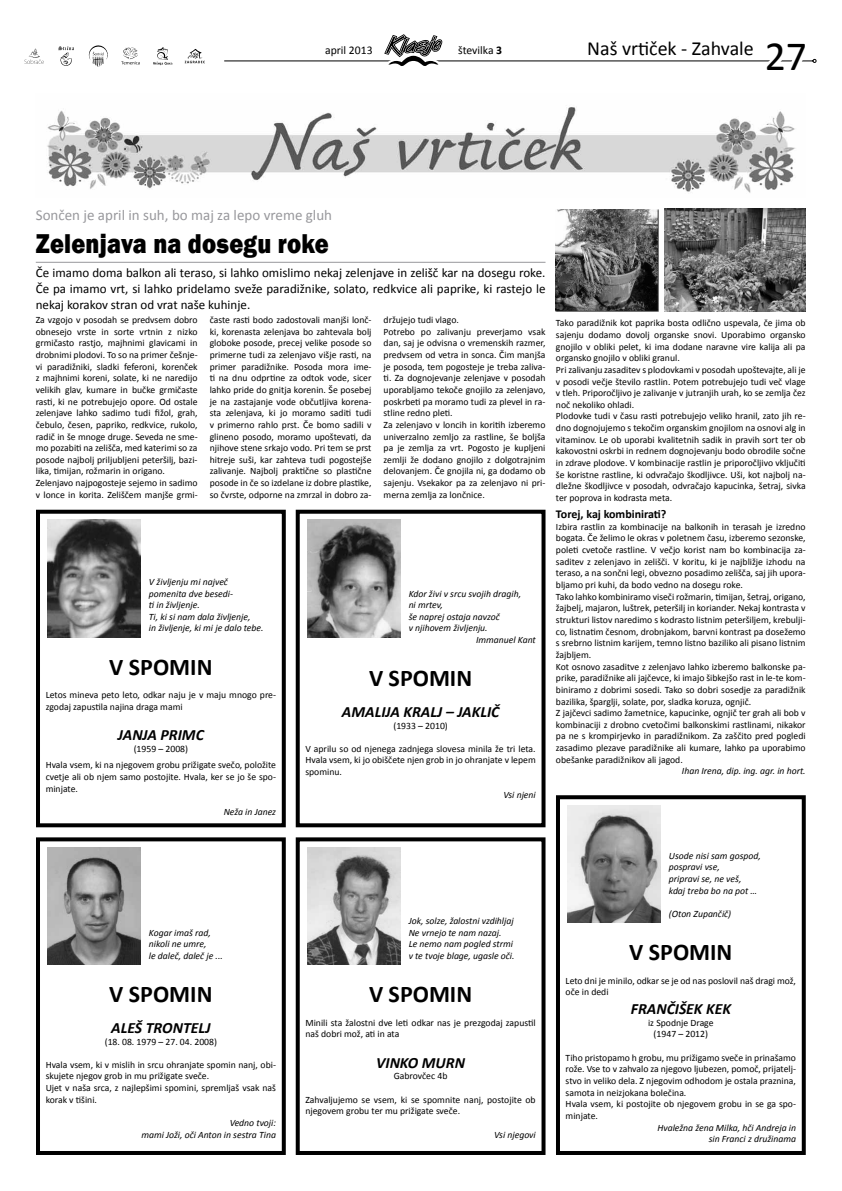
<style>
.page{position:relative;width:842px;height:1191px;background:#fff}
.page>*{position:absolute;margin:0;border:0;box-sizing:border-box;transform-origin:0 0}
.t1{font:41.7px "Calibri";color:#000}
.t2{font:800 28px "Franklin Gothic";letter-spacing:.01em;color:#000;scale:.85 1}
.t3{font:700 24px "Calibri";color:#000}
.t4{font:20px "Calibri";color:#000}
.t5{font:italic 700 15.7px "Calibri";color:#000}
.t6{font:15px "Calibri";color:#98989c}
.t7{font:13px/15.6px "Calibri";color:#000;text-align:justify}
.t8{font:700 12px "Calibri";color:#000}
.t9{font:11.7px "Calibri";color:#000}
.t10{font:9.7px/11.6px "Calibri";color:#000}
.t11{font:italic 9.7px/11.6px "Calibri";color:#000}
.s1{font-weight:700}
</style>
<div class="page">
<svg style="left:24px;top:48px;width:20px;height:16px"></svg>
<svg style="left:58px;top:46px;width:16px;height:20px"></svg>
<svg style="left:153px;top:47px;width:19px;height:18px"></svg>
<svg style="left:88px;top:45px;width:20px;height:22px"></svg>
<svg style="left:185px;top:49px;width:20px;height:14px"></svg>
<svg style="left:121px;top:47px;width:19px;height:17px"></svg>
<svg style="left:224px;top:34px;width:592px;height:32px"></svg>
<img style="left:47px;top:107px;width:749px;height:86px">
<hr style="left:36px;top:262px;width:509px;height:1px;background:#98989c">
<div style="left:36px;top:837px;width:250px;height:318px;border:4px solid #000"></div>
<div style="left:296px;top:837px;width:249px;height:318px;border:4px solid #000"></div>
<div style="left:556px;top:795px;width:250px;height:360px;border:4px solid #000"></div>
<div style="left:36px;top:510px;width:250px;height:317px;border:4px solid #000"></div>
<div style="left:296px;top:510px;width:249px;height:317px;border:4px solid #000"></div>
<img style="left:48px;top:847px;width:92px;height:118px">
<img style="left:307px;top:847px;width:93px;height:118px">
<img style="left:568px;top:805px;width:92px;height:117px">
<img style="left:48px;top:520px;width:92px;height:117px">
<img style="left:307px;top:520px;width:93px;height:117px">
<img style="left:556px;top:209px;width:102px;height:102px">
<img style="left:664px;top:209px;width:142px;height:103px">
<p class="t9" style="left:325px;top:43px;width:49px">april 2013</p>
<p class="t9" style="left:458px;top:43px;width:45px">številka <span class="s1">3</span></p>
<h3 class="t4" style="left:587px;top:36px;width:168px">Naš vrtiček - Zahvale</h3>
<h1 class="t1" style="left:765px;top:30px;width:44px">27</h1>
<h3 class="t6" style="left:36px;top:205px;width:298px">Sončen je april in suh, bo maj za lepo vreme gluh</h3>
<h2 class="t2" style="left:36px;top:226px;width:346px">Zelenjava na dosegu roke</h2>
<h3 class="t7" style="left:36px;top:265px;width:511px">Če imamo doma balkon ali teraso, si lahko omislimo nekaj zelenjave in zelišč kar na dosegu roke.<br>Če pa imamo vrt, si lahko pridelamo sveže paradižnike, solato, redkvice ali paprike, ki rastejo le nekaj korakov stran od vrat naše kuhinje.</h3>
<p class="t10" style="left:36px;top:314px;width:163px">Za vzgojo v posodah se predvsem dobro obnesejo vrste in sorte vrtnin z nizko grmičasto rastjo, majhnimi glavicami in drobnimi plodovi. To so na primer češnje&shy;vi paradižniki, sladki feferoni, korenček z majhnimi koreni, solate, ki ne naredijo velikih glav, kumare in bučke grmičaste rasti, ki ne potrebujejo opore. Od ostale zelenjave lahko sadimo tudi fižol, grah, čebulo, česen, papriko, redkvice, rukolo, radič in še mnoge druge. Seveda ne sme&shy;mo pozabiti na zelišča, med katerimi so za posode najbolj priljubljeni peteršilj, bazi&shy;lika, timijan, rožmarin in origano.<br>Zelenjavo najpogosteje sejemo in sadimo v lonce in korita. Zeliščem manjše grmi-</p>
<p class="t10" style="left:210px;top:314px;width:163px;text-align:justify">časte rasti bodo zadostovali manjši lonč&shy;ki, korenasta zelenjava bo zahtevala bolj globoke posode, precej velike posode so primerne tudi za zelenjavo višje rasti, na primer paradižnike. Posoda mora ime&shy;ti na dnu odprtine za odtok vode, sicer lahko pride do gnitja korenin. Še posebej je na zastajanje vode občutljiva korena&shy;sta zelenjava, ki jo moramo saditi tudi v primerno rahlo prst. Če bomo sadili v glineno posodo, moramo upoštevati, da njihove stene srkajo vodo. Pri tem se prst hitreje suši, kar zahteva tudi pogostejše zalivanje. Najbolj praktične so plastične posode in če so izdelane iz dobre plastike, so čvrste, odporne na zmrzal in dobro za-</p>
<p class="t10" style="left:384px;top:314px;width:163px">držujejo tudi vlago.<br>Potrebo po zalivanju preverjamo vsak dan, saj je odvisna o vremenskih razmer, predvsem od vetra in sonca. Čim manjša je posoda, tem pogosteje je treba zaliva&shy;ti. Za dognojevanje zelenjave v posodah uporabljamo tekoče gnojilo za zelenjavo, poskrbeti pa moramo tudi za plevel in ra&shy;stline redno pleti.<br>Za zelenjavo v loncih in koritih izberemo univerzalno zemljo za rastline, še boljša pa je zemlja za vrt. Pogosto je kupljeni zemlji že dodano gnojilo z dolgotrajnim delovanjem. Če gnojila ni, ga dodamo ob sajenju. Vsekakor pa za zelenjavo ni pri&shy;merna zemlja za lončnice.</p>
<p class="t11" style="left:149px;top:575px;width:116px">V življenju mi največ pomenita dve besedi-<br>ti in življenje.<br>Ti, ki si nam dala življenje,<br>in življenje, ki mi je dalo tebe.</p>
<h3 class="t3" style="left:109px;top:651px;width:105px">V SPOMIN</h3>
<p class="t10" style="left:46px;top:689px;width:232px">Letos mineva peto leto, odkar naju je v maju mnogo pre&shy;zgodaj zapustila najina draga mami</p>
<h3 class="t5" style="left:118px;top:725px;width:87px">JANJA PRIMC</h3>
<p class="t10" style="left:46px;top:740px;width:232px;line-height:16.4px;text-align:center">(1959 – 2008)<br>Hvala vsem, ki na njegovem grobu prižigate svečo, položite</p>
<p class="t10" style="left:46px;top:771px;width:232px">cvetje ali ob njem samo postojite. Hvala, ker se jo še spo&shy;minjate.</p>
<p class="t11" style="left:224px;top:805px;width:54px">Neža in Janez</p>
<p class="t11" style="left:409px;top:587px;width:114px">Kdor živi v srcu svojih dragih,</p>
<p class="t11" style="left:409px;top:599px;width:36px">ni mrtev,</p>
<p class="t11" style="left:409px;top:610px;width:93px">še naprej ostaja navzoč</p>
<p class="t11" style="left:409px;top:622px;width:81px">v njihovem življenju.</p>
<p class="t11" style="left:476px;top:633px;width:61px">Immanuel Kant</p>
<h3 class="t3" style="left:369px;top:663px;width:105px">V SPOMIN</h3>
<h3 class="t5" style="left:342px;top:701px;width:159px">AMALIJA KRALJ – JAKLIČ</h3>
<p class="t10" style="left:393px;top:719px;width:56px">(1933 – 2010)</p>
<p class="t10" style="left:305px;top:743px;width:232px;text-align:justify">V aprilu so od njenega zadnjega slovesa minila že tri leta.<br>Hvala vsem, ki jo obiščete njen grob in jo ohranjate v lepem spominu.</p>
<p class="t11" style="left:503px;top:789px;width:34px">Vsi njeni</p>
<p class="t10" style="left:556px;top:317px;width:251px">Tako paradižnik kot paprika bosta odlično uspevala, če jima ob sajenju dodamo dovolj organske snovi. Uporabimo organsko gnojilo v obliki pelet, ki ima dodane naravne vire kalija ali pa organsko gnojilo v obliki granul.<br>Pri zalivanju zasaditev s plodovkami v posodah upoštevajte, ali je v posodi večje število rastlin. Potem potrebujejo tudi več vlage v tleh. Priporočljivo je zalivanje v jutranjih urah, ko se zemlja čez noč nekoliko ohladi.<br>Plodovke tudi v času rasti potrebujejo veliko hranil, zato jih re&shy;dno dognojujemo s tekočim organskim gnojilom na osnovi alg in vitaminov. Le ob uporabi kvalitetnih sadik in pravih sort ter ob kakovostni oskrbi in rednem dognojevanju bodo obrodile sočne in zdrave plodove. V kombinacije rastlin je priporočljivo vključiti še koristne rastline, ki odvračajo škodljivce. Uši, kot najbolj na&shy;dležne škodljivce v posodah, odvračajo kapucinka, šetraj, sivka ter poprova in kodrasta meta.</p>
<p class="t8" style="left:556px;top:506px;width:112px">Torej, kaj kombinirati?</p>
<p class="t10" style="left:556px;top:521px;width:251px">Izbira rastlin za kombinacije na balkonih in terasah je izredno bogata. Če želimo le okras v poletnem času, izberemo sezonske, poleti cvetoče rastline. V večjo korist nam bo kombinacija za&shy;saditev z zelenjavo in zelišči. V koritu, ki je najbližje izhodu na teraso, a na sončni legi, obvezno posadimo zelišča, saj jih upora&shy;bljamo pri kuhi, da bodo vedno na dosegu roke.<br>Tako lahko kombiniramo viseči rožmarin, timijan, šetraj, origano, žajbelj, majaron, luštrek, peteršilj in koriander. Nekaj kontrasta v strukturi listov naredimo s kodrasto listnim peteršiljem, krebulji&shy;co, listnatim česnom, drobnjakom, barvni kontrast pa dosežemo s srebrno listnim karijem, temno listno baziliko ali pisano listnim žajbljem.<br>Kot osnovo zasaditve z zelenjavo lahko izberemo balkonske pa&shy;prike, paradižnike ali jajčevce, ki imajo šibkejšo rast in le-te kom&shy;biniramo z dobrimi sosedi. Tako so dobri sosedje za paradižnik bazilika, šparglji, solate, por, sladka koruza, ognjič.<br>Z jajčevci sadimo žametnice, kapucinke, ognjič ter grah ali bob v kombinaciji z drobno cvetočimi balkonskimi rastlinami, nikakor pa ne s krompirjevko in paradižnikom. Za zaščito pred pogledi zasadimo plezave paradižnike ali kumare, lahko pa uporabimo obešanke paradižnikov ali jagod.</p>
<p class="t11" style="left:682px;top:765px;width:125px">Ihan Irena, dip. ing. agr. in hort.</p>
<p class="t11" style="left:149px;top:926px;width:76px">Kogar imaš rad, nikoli ne umre,<br>le daleč, daleč je ...</p>
<h3 class="t3" style="left:109px;top:979px;width:105px">V SPOMIN</h3>
<h3 class="t5" style="left:111px;top:1017px;width:101px">ALEŠ TRONTELJ</h3>
<p class="t10" style="left:105px;top:1035px;width:114px">(18. 08. 1979 – 27. 04. 2008)</p>
<p class="t10" style="left:46px;top:1058px;width:232px">Hvala vsem, ki v mislih in srcu ohranjate spomin nanj, obi&shy;skujete njegov grob in mu prižigate sveče.<br>Ujet v naša srca, z najlepšimi spomini, spremljaš vsak naš korak v tišini.</p>
<p class="t11" style="left:141px;top:1116px;width:136px;text-align:right">Vedno tvoji:<br>mami Joži, oči Anton in sestra Tina</p>
<p class="t11" style="left:409px;top:914px;width:107px">Jok, solze, žalostni vzdihljaj<br>Ne vrnejo te nam nazaj.<br>Le nemo nam pogled strmi v te tvoje blage, ugasle oči.</p>
<h3 class="t3" style="left:369px;top:979px;width:105px">V SPOMIN</h3>
<p class="t10" style="left:305px;top:1016px;width:232px">Minili sta žalostni dve leti odkar nas je prezgodaj zapustil naš dobri mož, ati in ata</p>
<h3 class="t5" style="left:376px;top:1052px;width:90px">VINKO MURN</h3>
<p class="t10" style="left:394px;top:1070px;width:55px">Gabrovčec 4b</p>
<p class="t10" style="left:305px;top:1093px;width:232px">Zahvaljujemo se vsem, ki se spomnite nanj, postojite ob njegovem grobu ter mu prižigate sveče.</p>
<p class="t11" style="left:494px;top:1128px;width:43px">Vsi njegovi</p>
<p class="t11" style="left:669px;top:849px;width:93px">Usode nisi sam gospod, pospravi vse,<br>pripravi se, ne veš,<br>kdaj treba bo na pot …</p>
<p class="t11" style="left:669px;top:907px;width:64px">(Oton Zupančič)</p>
<h3 class="t3" style="left:629px;top:937px;width:105px">V SPOMIN</h3>
<p class="t10" style="left:566px;top:974px;width:232px">Leto dni je minilo, odkar se je od nas poslovil naš dragi mož, oče in dedi</p>
<h3 class="t5" style="left:631px;top:999px;width:102px">FRANČIŠEK KEK</h3>
<p class="t10" style="left:648px;top:1016px;width:67px;text-align:center">iz Spodnje Drage (1947 – 2012)</p>
<p class="t10" style="left:566px;top:1051px;width:232px">Tiho pristopamo h grobu, mu prižigamo sveče in prinašamo rože. Vse to v zahvalo za njegovo ljubezen, pomoč, prijatelj&shy;stvo in veliko dela. Z njegovim odhodom je ostala praznina, samota in neizjokana bolečina.<br>Hvala vsem, ki postojite ob njegovem grobu in se ga spo&shy;minjate.</p>
<p class="t11" style="left:657px;top:1121px;width:140px;text-align:right">Hvaležna žena Milka, hči Andreja in sin Franci z družinama</p>
</div>
